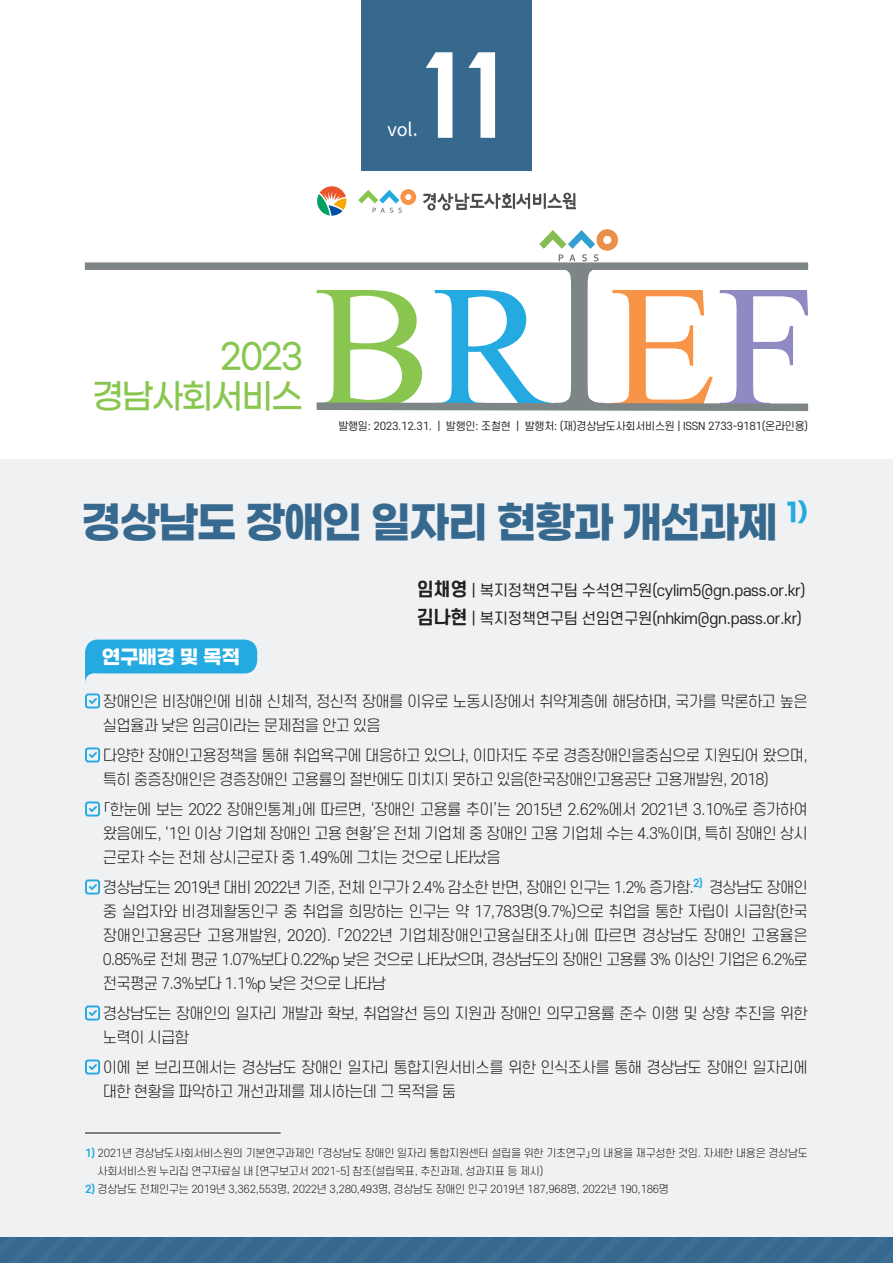
<style>
.page{position:relative;width:893px;height:1263px;background:#fff}
.page>*{position:absolute;margin:0;border:0;box-sizing:border-box;transform-origin:0 0}
.t1{font:100.5px "BM Do Hyeon OTF";color:#fff}
.t2{font:700 43.5px "Gmarket Sans";letter-spacing:-.04em;color:#37698f;scale:.96 1}
.t3{font:500 34.5px/40.5px "Gmarket Sans";letter-spacing:-.05em;color:#89c650;text-align:right;scale:.95 1}
.t4{font:700 19.5px "Gmarket Sans";letter-spacing:-.025em;color:#fff}
.t5{font:18px "Noto Sans KR";color:#fff}
.t6{font:300 15px/24px "S Core Dream 3";letter-spacing:-.05em;color:#231f20}
.t7{font:15px/28.5px "S Core Dream 4";letter-spacing:-.025em;color:#231f20}
.t8{font:300 10.5px/18px "S Core Dream 3";letter-spacing:-.025em;color:#231f20}
.t9{font:10.5px "S Core Dream 4";letter-spacing:-.025em;color:#231f20}
.s1{font-family:"S Core Dream 6";font-weight:700;font-size:18px}
.s2{font-family:"S Core Dream 6";font-weight:700;color:#24aae1}
</style>
<div class="page">
<svg style="left:539px;top:229px;width:79px;height:30px"></svg>
<svg style="left:84px;top:259px;width:725px;height:152px"></svg>
<div style="left:0;top:459px;width:893px;height:804px;background:#f0f1f2"></div>
<svg style="left:358px;top:189px;width:58px;height:24px"></svg>
<svg style="left:317px;top:186px;width:29px;height:30px"></svg>
<svg style="left:423px;top:193px;width:153px;height:18px"></svg>
<hr style="left:85px;top:1132px;width:196px;height:2px;background:#57585a">
<div style="left:0;top:1237px;width:893px;height:26px;background:#37698f"></div>
<svg style="left:85px;top:693px;width:16px;height:16px"></svg>
<svg style="left:85px;top:747px;width:16px;height:16px"></svg>
<svg style="left:85px;top:801px;width:16px;height:16px"></svg>
<svg style="left:85px;top:879px;width:16px;height:16px"></svg>
<svg style="left:85px;top:1005px;width:16px;height:16px"></svg>
<svg style="left:85px;top:1059px;width:16px;height:16px"></svg>
<svg style="left:85px;top:639px;width:172px;height:44px"></svg>
<div style="left:361px;top:0;width:170px;height:170px;background:#37698f"></div>
<p class="t5" style="left:387px;top:119px;width:32px">vol.</p>
<h1 class="t1" style="left:420px;top:42px;width:87px">11</h1>
<h3 class="t3" style="left:92px;top:338px;width:223px">2023 경남사회서비스</h3>
<p class="t9" style="left:338px;top:418px;width:471px">발행일: 2023.12.31. | 발행인: 조철현 | 발행처: (재)경상남도사회서비스원 | ISSN 2733-9181(온라인용)</p>
<h2 class="t2" style="left:81px;top:499px;width:758px">경상남도 장애인 일자리 현황과 개선과제 <sup>1)</sup></h2>
<h3 class="t4" style="left:102px;top:646px;width:140px">연구배경 및 목적</h3>
<p class="t7" style="left:417px;top:575px;width:390px"><span class="s1">임채영</span> | 복지정책연구팀 수석연구원(cylim5@gn.pass.or.kr) <span class="s1">김나현</span> | 복지정책연구팀 선임연구원(nhkim@gn.pass.or.kr)</p>
<p class="t6" style="left:103px;top:689px;width:706px">장애인은 비장애인에 비해 신체적, 정신적 장애를 이유로 노동시장에서 취약계층에 해당하며, 국가를 막론하고 높은 실업율과 낮은 임금이라는 문제점을 안고 있음</p>
<p class="t6" style="left:103px;top:743px;width:706px">다양한 장애인고용정책을 통해 취업욕구에 대응하고 있으나, 이마저도 주로 경증장애인을중심으로 지원되어 왔으며, 특히 중증장애인은 경증장애인 고용률의 절반에도 미치지 못하고 있음(한국장애인고용공단 고용개발원, 2018)</p>
<p class="t6" style="left:103px;top:797px;width:706px;text-align:justify">「한눈에 보는 2022 장애인통계」에 따르면, ‘장애인 고용률 추이’는 2015년 2.62%에서 2021년 3.10%로 증가하여 왔음에도, ‘1인 이상 기업체 장애인 고용 현황’은 전체 기업체 중 장애인 고용 기업체 수는 4.3%이며, 특히 장애인 상시 근로자 수는 전체 상시근로자 중 1.49%에 그치는 것으로 나타났음</p>
<p class="t6" style="left:103px;top:875px;width:707px;text-align:justify">경상남도는 2019년 대비 2022년 기준, 전체 인구가 2.4% 감소한 반면, 장애인 인구는 1.2% 증가함.<sup>2)</sup> 경상남도 장애인 중 실업자와 비경제활동인구 중 취업을 희망하는 인구는 약 17,783명(9.7%)으로 취업을 통한 자립이 시급함(한국 장애인고용공단 고용개발원, 2020). 「2022년 기업체장애인고용실태조사」에 따르면 경상남도 장애인 고용율은 0.85%로 전체 평균 1.07%보다 0.22%p 낮은 것으로 나타났으며, 경상남도의 장애인 고용률 3% 이상인 기업은 6.2%로 전국평균 7.3%보다 1.1%p 낮은 것으로 나타남</p>
<p class="t6" style="left:103px;top:1001px;width:706px">경상남도는 장애인의 일자리 개발과 확보, 취업알선 등의 지원과 장애인 의무고용률 준수 이행 및 상향 추진을 위한 노력이 시급함</p>
<p class="t6" style="left:103px;top:1055px;width:707px">이에 본 브리프에서는 경상남도 장애인 일자리 통합지원서비스를 위한 인식조사를 통해 경상남도 장애인 일자리에 대한 현황을 파악하고 개선과제를 제시하는데 그 목적을 둠</p>
<p class="t8" style="left:98px;top:1144px;width:712px;text-indent:-13px"><span class="s2">1)</span> 2021년 경상남도사회서비스원의 기본연구과제인 「경상남도 장애인 일자리 통합지원센터 설립을 위한 기초연구」의 내용을 재구성한 것임. 자세한 내용은 경상남도 사회서비스원 누리집 연구자료실 내 [연구보고서 2021-5] 참조(설립목표, 추진과제, 성과지표 등 제시)</p>
<p class="t8" style="left:85px;top:1180px;width:585px"><span class="s2">2)</span> 경상남도 전체인구는 2019년 3,362,553명, 2022년 3,280,493명, 경상남도 장애인 인구 2019년 187,968명, 2022년 190,186명</p>
</div>
